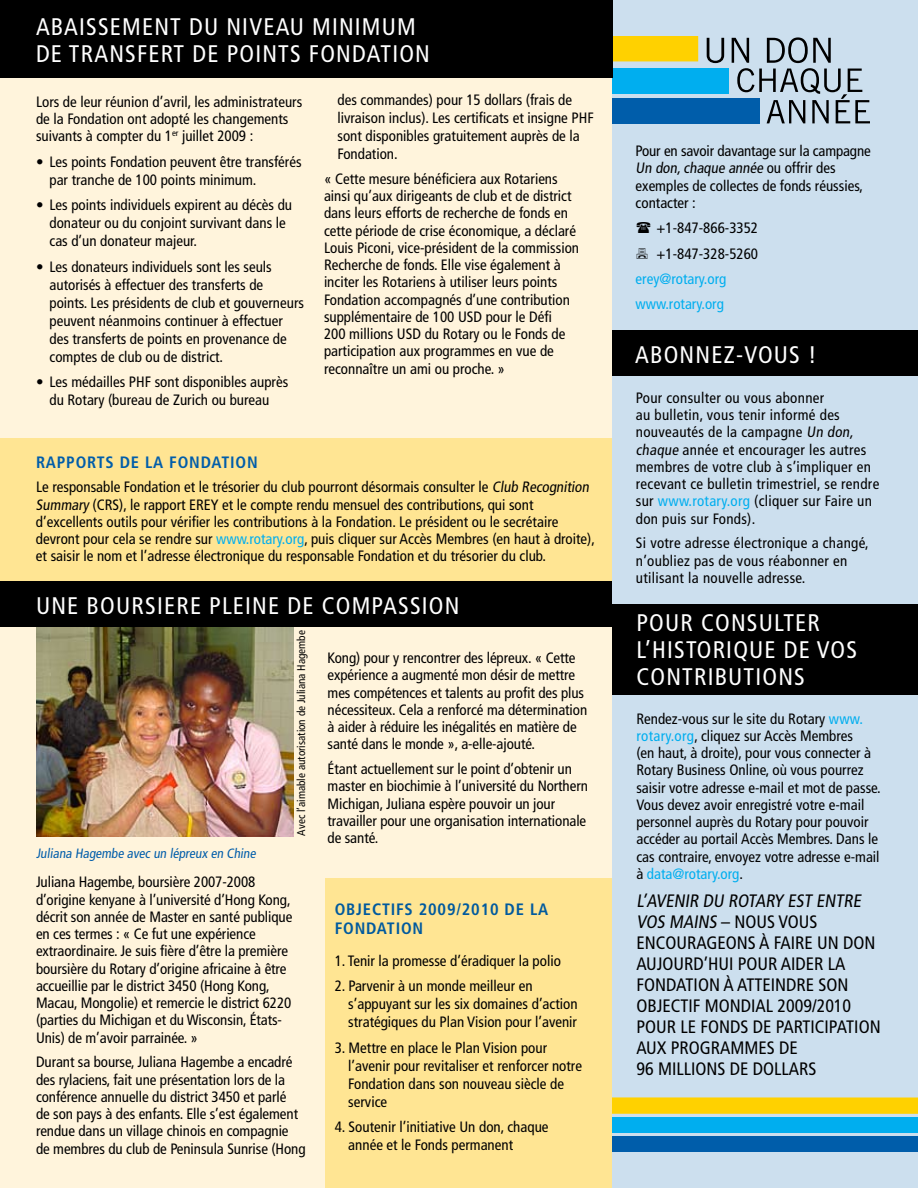
<style>
.page{position:relative;width:918px;height:1188px;background:#fff}
.page>*{position:absolute;margin:0;border:0;box-sizing:border-box;transform-origin:0 0}
.t1{font:condensed 24px/27px "Frutiger LT Std";letter-spacing:.05em;color:#fff}
.t2{font:condensed 18px/21px "Frutiger LT Std";color:#000}
.t3{font:700 condensed 16.5px/19.5px "Frutiger LT Std";letter-spacing:.05em;color:#005a9e}
.t4{font:700 condensed 16.5px "Frutiger LT Std";letter-spacing:.05em;color:#005daa}
.t5{font:condensed 15px/17.2px "Frutiger LT Std";color:#000}
.t6{font:condensed 15px/17.2px "Frutiger LT Std";letter-spacing:.02em;color:#000}
.t7{font:condensed 15px/24.8px "Frutiger LT Std";color:#00aeef}
.t8{font:condensed 13.5px "Frutiger LT Std";color:#005daa}
.t9{font:condensed 11.25px "Frutiger LT Std";color:#000}
.s1{color:#00aeef}
</style>
<div class="page">
<div style="left:0;top:0;width:618px;height:1188px;background:#fff4dc"></div>
<div style="left:612px;top:647px;width:306px;height:541px;background:#ccdfee"></div>
<div style="left:612px;top:353px;width:306px;height:268px;background:#ccdfee"></div>
<div style="left:612px;top:0;width:306px;height:361px;background:#ccdfee"></div>
<div style="left:612px;top:331px;width:306px;height:45px;background:#000"></div>
<div style="left:612px;top:1097px;width:306px;height:17px;background:#ffd100"></div>
<div style="left:612px;top:1136px;width:306px;height:16px;background:#005daa"></div>
<div style="left:612px;top:1117px;width:306px;height:16px;background:#00aeef"></div>
<div style="left:612px;top:604px;width:306px;height:91px;background:#000"></div>
<div style="left:612px;top:36px;width:86px;height:25px;background:#ffd100"></div>
<div style="left:612px;top:98px;width:148px;height:26px;background:#005daa"></div>
<div style="left:612px;top:68px;width:117px;height:26px;background:#00aeef"></div>
<svg style="left:707px;top:37px;width:163px;height:86px"></svg>
<div style="left:0;top:439px;width:611px;height:142px;background:#ffe593"></div>
<div style="left:325px;top:879px;width:287px;height:309px;background:#ffe593"></div>
<div style="left:0;top:582px;width:612px;height:45px;background:#000"></div>
<div style="left:0;top:0;width:612px;height:78px;background:#000"></div>
<img style="left:37px;top:628px;width:257px;height:208px">
<h1 class="t1" style="left:36px;top:13px;width:13px">ABAI</h1>
<h1 class="t1" style="left:86px;top:13px;width:39px">SSEMENT</h1>
<h1 class="t1" style="left:189px;top:13px;width:51px">DU NIVEA</h1>
<h1 class="t1" style="left:290px;top:13px;width:37px">U MINIM</h1>
<h1 class="t1" style="left:382px;top:13px;width:32px">UM</h1>
<h1 class="t1" style="left:36px;top:40px;width:204px">DE TRANSFERT DE POINT</h1>
<h1 class="t1" style="left:290px;top:40px;width:45px">S FONDATION</h1>
<p class="t5" style="left:36px;top:93px;width:268px">Lors de leur réunion d’avril, les administrateurs de la Fondation ont adopté les changements suivants à compter du 1<sup>er</sup> juillet 2009 :</p>
<p class="t5" style="left:50px;top:153px;width:254px;line-height:18px;text-indent:-14px">• Les points Fondation peuvent être transférés par tranche de 100 points minimum.</p>
<p class="t5" style="left:50px;top:196px;width:244px;line-height:18px;text-indent:-14px">• Les points individuels expirent au décès du donateur ou du conjoint survivant dans le cas d’un donateur majeur.</p>
<p class="t5" style="left:50px;top:258px;width:256px;line-height:18px;text-indent:-14px">• Les donateurs individuels sont les seuls autorisés à effectuer des transferts de points. Les présidents de club et gouverneurs peuvent néanmoins continuer à effectuer des transferts de points en provenance de comptes de club ou de district.</p>
<p class="t5" style="left:36px;top:373px;width:254px;line-height:18px;text-align:center">• Les médailles PHF sont disponibles auprès du Rotary (bureau de Zurich ou bureau</p>
<p class="t4" style="left:36px;top:453px;width:223px">RAPPORTS DE LA FONDATION</p>
<p class="t5" style="left:338px;top:91px;width:258px;line-height:18px">des commandes) pour 15 dollars (frais de livraison inclus). Les certificats et insigne PHF sont disponibles gratuitement auprès de la Fondation.</p>
<p class="t5" style="left:324px;top:170px;width:257px">« Cette mesure bénéficiera aux Rotariens ainsi qu’aux dirigeants de club et de district dans leurs efforts de recherche de fonds en cette période de crise économique, a déclaré Louis Piconi, vice-président de la commission Recherche de fonds. Elle vise également à inciter les Rotariens à utiliser leurs points Fondation accompagnés d’une contribution supplémentaire de 100 USD pour le Défi<br>200 millions USD du Rotary ou le Fonds de participation aux programmes en vue de reconnaître un ami ou proche. »</p>
<p class="t5" style="left:36px;top:479px;width:561px">Le responsable Fondation et le trésorier du club pourront désormais consulter le Club Recognition Summary (CRS), le rapport EREY et le compte rendu mensuel des contributions, qui sont d’excellents outils pour vérifier les contributions à la Fondation. Le président ou le secrétaire devront pour cela se rendre sur <span class="s1">www.rotary.org</span>, puis cliquer sur Accès Membres (en haut à droite), et saisir le nom et l’adresse électronique du responsable Fondation et du trésorier du club.</p>
<h1 class="t1" style="left:36px;top:592px;width:186px">UNE BOURSIERE PLEINE</h1>
<h1 class="t1" style="left:287px;top:592px;width:65px">DE COMPA</h1>
<h1 class="t1" style="left:398px;top:592px;width:37px">SSION</h1>
<p class="t8" style="left:36px;top:845px;width:223px">Juliana Hagembe avec un lépreux en Chine</p>
<p class="t9" style="left:295px;top:836px;width:207px;rotate:-90deg">Avec l’aimable autorisation de Juliana Hagembe</p>
<p class="t5" style="left:36px;top:874px;width:258px">Juliana Hagembe, boursière 2007-2008 d’origine kenyane à l’université d’Hong Kong, décrit son année de Master en santé publique en ces termes : « Ce fut une expérience extraordinaire. Je suis fière d’être la première boursière du Rotary d’origine africaine à être accueillie par le district 3450 (Hong Kong, Macau, Mongolie) et remercie le district 6220 (parties du Michigan et du Wisconsin, États-Unis) de m’avoir parrainée. »</p>
<p class="t5" style="left:36px;top:1054px;width:271px">Durant sa bourse, Juliana Hagembe a encadré des rylaciens, fait une présentation lors de la conférence annuelle du district 3450 et parlé<br>de son pays à des enfants. Elle s’est également rendue dans un village chinois en compagnie de membres du club de Peninsula Sunrise (Hong</p>
<p class="t5" style="left:328px;top:649px;width:261px">Kong) pour y rencontrer des lépreux. « Cette expérience a augmenté mon désir de mettre mes compétences et talents au profit des plus nécessiteux. Cela a renforcé ma détermination à aider à réduire les inégalités en matière de santé dans le monde », a-elle-ajouté.</p>
<p class="t5" style="left:328px;top:760px;width:262px">Étant actuellement sur le point d’obtenir un master en biochimie à l’université du Northern Michigan, Juliana espère pouvoir un jour travailler pour une organisation internationale de santé.</p>
<p class="t3" style="left:335px;top:899px;width:215px">OBJECTIFS 2009/2010 DE LA<br>FONDATION</p>
<p class="t5" style="left:335px;top:952px;width:228px">1. Tenir la promesse d’éradiquer la polio</p>
<p class="t5" style="left:348px;top:977px;width:231px;line-height:18px;text-indent:-14px">2. Parvenir à un monde meilleur en s’appuyant sur les six domaines d’action stratégiques du Plan Vision pour l’avenir</p>
<p class="t5" style="left:348px;top:1039px;width:235px;line-height:18px;text-indent:-14px">3. Mettre en place le Plan Vision pour l’avenir pour revitaliser et renforcer notre<br>Fondation dans son nouveau siècle de service</p>
<p class="t5" style="left:348px;top:1118px;width:202px;line-height:18px;text-indent:-14px">4. Soutenir l’initiative Un don, chaque année et le Fonds permanent</p>
<p class="t5" style="left:636px;top:142px;width:237px">Pour en savoir davantage sur la campagne<br>Un don,chaque année o u offr i r d e s exemples de collectes de fonds réussies, contacter :</p>
<p class="t5" style="left:657px;top:216px;width:103px;line-height:25.5px">+1-847-866-3352 +1-847-328-5260</p>
<p class="t7" style="left:636px;top:266px;width:92px">erey@rotary.org www.rotary.org</p>
<h1 class="t1" style="left:635px;top:341px;width:16px">ABONNE</h1>
<h1 class="t1" style="left:724px;top:341px;width:94px">Z-VOUS !</h1>
<p class="t6" style="left:636px;top:389px;width:245px">Pour consulter ou vous abonner<br>au bulletin, vous tenir informé des nouveautés de la campagne Un don, chaque année et encourager les autres membres de votre club à s’impliquer en recevant ce bulletin trimestriel, se rendre sur <span class="s1">www.rotary.org</span> (cliquer sur Faire un don puis sur Fonds).</p>
<p class="t6" style="left:636px;top:535px;width:234px">Si votre adresse électronique a changé, n’oubliez pas de vous réabonner en utilisant la nouvelle adresse.</p>
<h1 class="t1" style="left:636px;top:609px;width:222px">POUR CONSULTER<br>L’HISTORIQUE DE VOS<br>CONT</h1>
<h1 class="t1" style="left:694px;top:663px;width:63px">RIBUTION</h1>
<h1 class="t1" style="left:794px;top:663px;width:12px">S</h1>
<p class="t5" style="left:636px;top:710px;width:246px">Rendez-vous sur le site du Rotary <span class="s1">www. rotary.org</span>, cliquez sur Accès Membres<br>(en haut, à droite), pour vous connecter à Rotary Business Online, où vous pourrez saisir votre adresse e-mail et mot de passe.<br>Vous devez avoir enregistré votre e-mail personnel auprès du Rotary pour pouvoir accéder au portail Accès Membres. Dans le cas contraire, envoyez votre adresse e-mail à <span class="s1">data@rotary.org</span>.</p>
<p class="t2" style="left:636px;top:891px;width:20px">L’AVENI</p>
<p class="t2" style="left:689px;top:891px;width:173px">R DU ROTARY EST ENTRE</p>
<p class="t2" style="left:636px;top:912px;width:44px">VOS MAIN</p>
<p class="t2" style="left:636px;top:912px;width:218px;text-indent:72px">S – NOUS VOUS<br>ENCOURAGEONS À FAIRE UN DON<br>AUJOURD’HUI POUR AIDE</p>
<p class="t2" style="left:814px;top:954px;width:23px">R LA</p>
<p class="t2" style="left:636px;top:975px;width:18px">FONDATION</p>
<p class="t2" style="left:723px;top:975px;width:24px">À ATTEIND</p>
<p class="t2" style="left:797px;top:975px;width:41px">RE SON</p>
<p class="t2" style="left:636px;top:996px;width:79px">OBJECTI F MONDIAL</p>
<p class="t2" style="left:636px;top:996px;width:216px;text-indent:141px">2009/2010<br>POUR LE FONDS DE PARTICIPATION<br>AUX PROGRAMME</p>
<p class="t2" style="left:767px;top:1038px;width:22px">S DE</p>
<p class="t2" style="left:636px;top:1059px;width:31px">96 MILLION</p>
<p class="t2" style="left:717px;top:1059px;width:46px">S DE DOLLA</p>
<p class="t2" style="left:799px;top:1059px;width:19px">RS</p>
</div>
